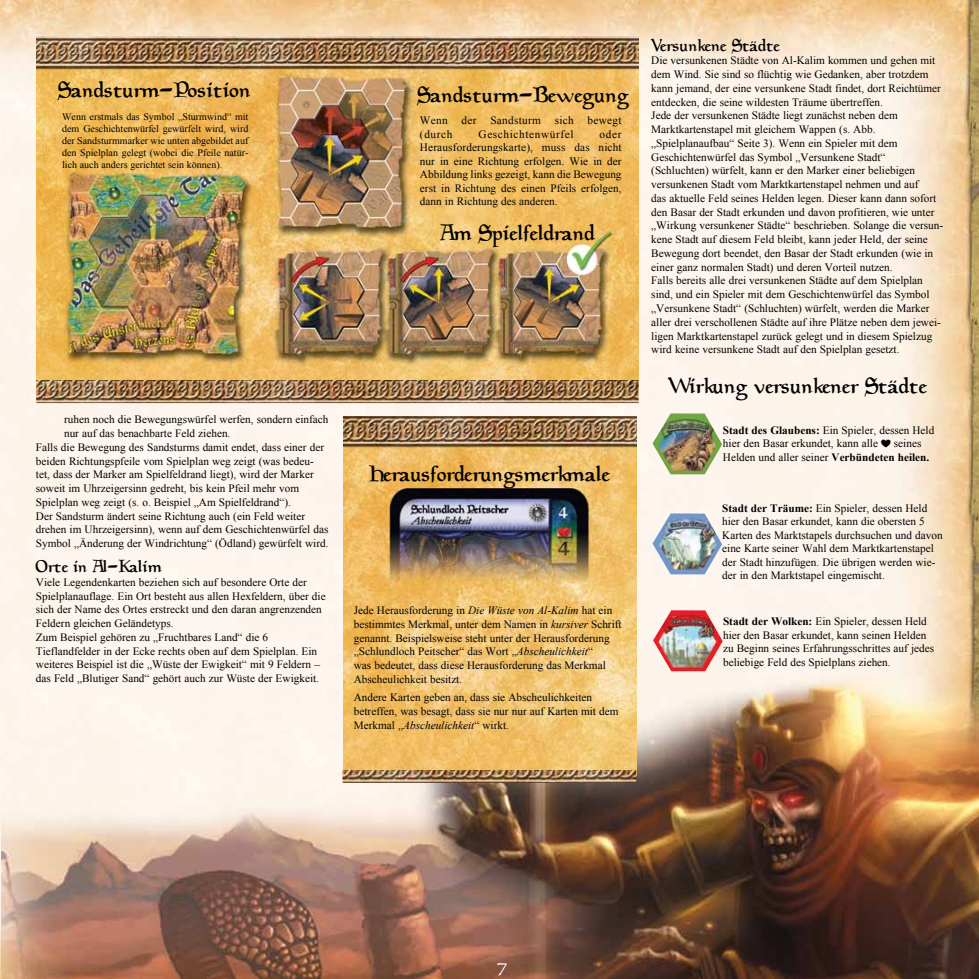
<style>
.page{position:relative;width:979px;height:979px;background:#fff}
.page>*{position:absolute;margin:0;border:0;box-sizing:border-box;transform-origin:0 0}
.t1{font:22.5px "Magic Medieval";color:#000}
.t2{font:17.5px "Magic Medieval";color:#000}
.t3{font:17.5px "Magic Medieval";color:#fff}
.t4{font:11.25px/13.8px "Times New Roman";color:#000}
.t5{font:11.25px/13.5px "Times New Roman";letter-spacing:.025em;color:#000}
.t6{font:11.25px "Times New Roman";letter-spacing:.055em;color:#000}
.t7{font:10px/12px "Times New Roman";color:#000;text-align:justify}
.s1{font-style:italic}
.s2{font-weight:700}
.s3{font-family:"Garamond Rune NEW"}
</style>
<div class="page">
<img style="left:1px;top:0;width:978px;height:979px">
<img style="left:0;top:0;width:1px;height:979px">
<img style="left:36px;top:379px;width:603px;height:24px">
<img style="left:36px;top:36px;width:603px;height:343px">
<img style="left:343px;top:416px;width:293px;height:354px">
<img style="left:342px;top:770px;width:294px;height:13px">
<img style="left:652px;top:513px;width:70px;height:61px">
<img style="left:652px;top:413px;width:70px;height:61px">
<img style="left:653px;top:610px;width:70px;height:61px">
<h1 class="t1" style="left:58px;top:77px;width:195px">Sandsturm-Position</h1>
<h1 class="t1" style="left:417px;top:82px;width:213px">Sandsturm-Bewegung</h1>
<p class="t5" style="left:420px;top:113px;width:203px">Wenn der Sandsturm sich bewegt (durch</p>
<p class="t7" style="left:62px;top:111px;width:188px">Wenn erstmals das Symbol „Sturmwind“ mit dem Geschichtenwürfel gewürfelt wird, wird der Sandsturmmarker wie unten abgebildet auf den Spielplan gelegt (wobei die Pfeile natür&shy;lich auch anders gerichtet sein können).</p>
<p class="t4" style="left:420px;top:127px;width:203px;text-align:justify;text-indent:180px">oder Herausforderungskarte), muss das nicht nur in eine Richtung erfolgen. Wie in der Abbildung links gezeigt, kann die Bewegung erst in Richtung des einen Pfeils erfolgen, dann in Richtung des anderen.</p>
<h1 class="t1" style="left:440px;top:220px;width:156px">Am Spielfeldrand</h1>
<p class="t6" style="left:478px;top:126px;width:96px">Geschichtenwürfel</p>
<p class="t4" style="left:64px;top:412px;width:266px">ruhen noch die Bewegungswürfel werfen, sondern einfach</p>
<p class="t4" style="left:64px;top:426px;width:168px">nur auf das benachbarte Feld ziehen.</p>
<p class="t4" style="left:36px;top:440px;width:290px">Falls die Bewegung des Sandsturms damit endet, dass einer der</p>
<p class="t4" style="left:36px;top:454px;width:279px">beiden Richtungspfeile vom Spielplan weg zeigt (was bedeu-</p>
<p class="t4" style="left:36px;top:467px;width:279px">tet, dass der Marker am Spielfeldrand liegt), wird der Marker</p>
<p class="t4" style="left:36px;top:481px;width:265px">soweit im Uhrzeigersinn gedreht, bis kein Pfeil mehr vom</p>
<p class="t4" style="left:36px;top:495px;width:257px">Spielplan weg zeigt (s. o. Beispiel „Am Spielfeldrand“).</p>
<p class="t4" style="left:36px;top:509px;width:271px">Der Sandsturm ändert seine Richtung auch (ein Feld weiter</p>
<p class="t4" style="left:36px;top:522px;width:294px">drehen im Uhrzeigersinn), wenn auf dem Geschichtenwürfel das</p>
<p class="t4" style="left:36px;top:536px;width:294px">Symbol „Änderung der Windrichtung“ (Ödland) gewürfelt wird.</p>
<h2 class="t2" style="left:36px;top:557px;width:128px">Orte in Al-Kalim</h2>
<p class="t4" style="left:36px;top:575px;width:291px">Viele Legendenkarten beziehen sich auf besondere Orte der Spielplanauflage. Ein Ort besteht aus allen Hexfeldern, über die sich der Name des Ortes erstreckt und den daran angrenzenden Feldern gleichen Geländetyps.<br>Zum Beispiel gehören zu „Fruchtbares Land“ die 6<br>Tieflandfelder in der Ecke rechts oben auf dem Spielplan. Ein weiteres Beispiel ist die „Wüste der Ewigkeit“ mit 9 Feldern – das Feld „Blutiger Sand“ gehört auch zur Wüste der Ewigkeit.</p>
<h1 class="t1" style="left:369px;top:461px;width:243px">Herausforderungsmerkmale</h1>
<p class="t4" style="left:354px;top:603px;width:269px">Jede Herausforderung in <span class="s1">Die Wüste von Al-Kalim</span> hat ein bestimmtes Merkmal, unter dem Namen in <span class="s1">kursiver</span> Schrift genannt. Beispielsweise steht unter der Herausforderung „Schlundloch Peitscher“ das Wort „<span class="s1">Abscheulichkeit</span>“<br>was bedeutet, dass diese Herausforderung das Merkmal Abscheulichkeit besitzt.</p>
<p class="t4" style="left:354px;top:690px;width:266px">Andere Karten geben an, dass sie Abscheulichkeiten betreffen, was besagt, dass sie nur nur auf Karten mit dem<br>Merkmal „<span class="s1">Abscheulichkeit</span>“ wirkt.</p>
<h2 class="t2" style="left:651px;top:35px;width:130px">Versunkene Städte</h2>
<p class="t4" style="left:651px;top:54px;width:293px">Die versunkenen Städte von Al-Kalim kommen und gehen mit dem Wind. Sie sind so flüchtig wie Gedanken, aber trotzdem kann jemand, der eine versunkene Stadt findet, dort Reichtümer entdecken, die seine wildesten Träume übertreffen.<br>Jede der versunkenen Städte liegt zunächst neben dem Marktkartenstapel mit gleichem Wappen (s. Abb. „Spielplanaufbau“ Seite 3). Wenn ein Spieler mit dem Geschichtenwürfel das Symbol „Versunkene Stadt“ (Schluchten) würfelt, kann er den Marker einer beliebigen versunkenen Stadt vom Marktkartenstapel nehmen und auf<br>das aktuelle Feld seines Helden legen. Dieser kann dann sofort den Basar der Stadt erkunden und davon profitieren, wie unter „Wirkung versunkener Städte“ beschrieben. Solange die versun&shy;kene Stadt auf diesem Feld bleibt, kann jeder Held, der seine Bewegung dort beendet, den Basar der Stadt erkunden (wie in einer ganz normalen Stadt) und deren Vorteil nutzen.<br>Falls bereits alle drei versunkenen Städte auf dem Spielplan sind, und ein Spieler mit dem Geschichtenwürfel das Symbol „Versunkene Stadt“ (Schluchten) würfelt, werden die Marker aller drei verschollenen Städte auf ihre Plätze neben dem jewei&shy;ligen Marktkartenstapel zurück gelegt und in diesem Spielzug wird keine versunkene Stadt auf den Spielplan gesetzt.</p>
<h1 class="t1" style="left:668px;top:373px;width:260px">Wirkung versunkener Städte</h1>
<p class="t4" style="left:723px;top:423px;width:213px"><span class="s2">Stadt des Glaubens:</span> Ein Spieler, dessen Held hier den Basar erkundet, kann alle <span class="s3">^</span> seines<br>Helden und aller seiner <span class="s2">Verbündeten heilen.</span></p>
<p class="t4" style="left:722px;top:501px;width:222px"><span class="s2">Stadt der Träume:</span> Ein Spieler, dessen Held hier den Basar erkundet, kann die obersten 5<br>Karten des Marktstapels durchsuchen und davon eine Karte seiner Wahl dem Marktkartenstapel der Stadt hinzufügen. Die übrigen werden wie&shy;der in den Marktstapel eingemischt.</p>
<p class="t4" style="left:723px;top:614px;width:213px"><span class="s2">Stadt der Wolken:</span> Ein Spieler, dessen Held hier den Basar erkundet, kann seinen Helden zu Beginn seines Erfahrungsschrittes auf jedes beliebige Feld des Spielplans ziehen.</p>
<h2 class="t3" style="left:497px;top:955px;width:12px">7</h2>
</div>
